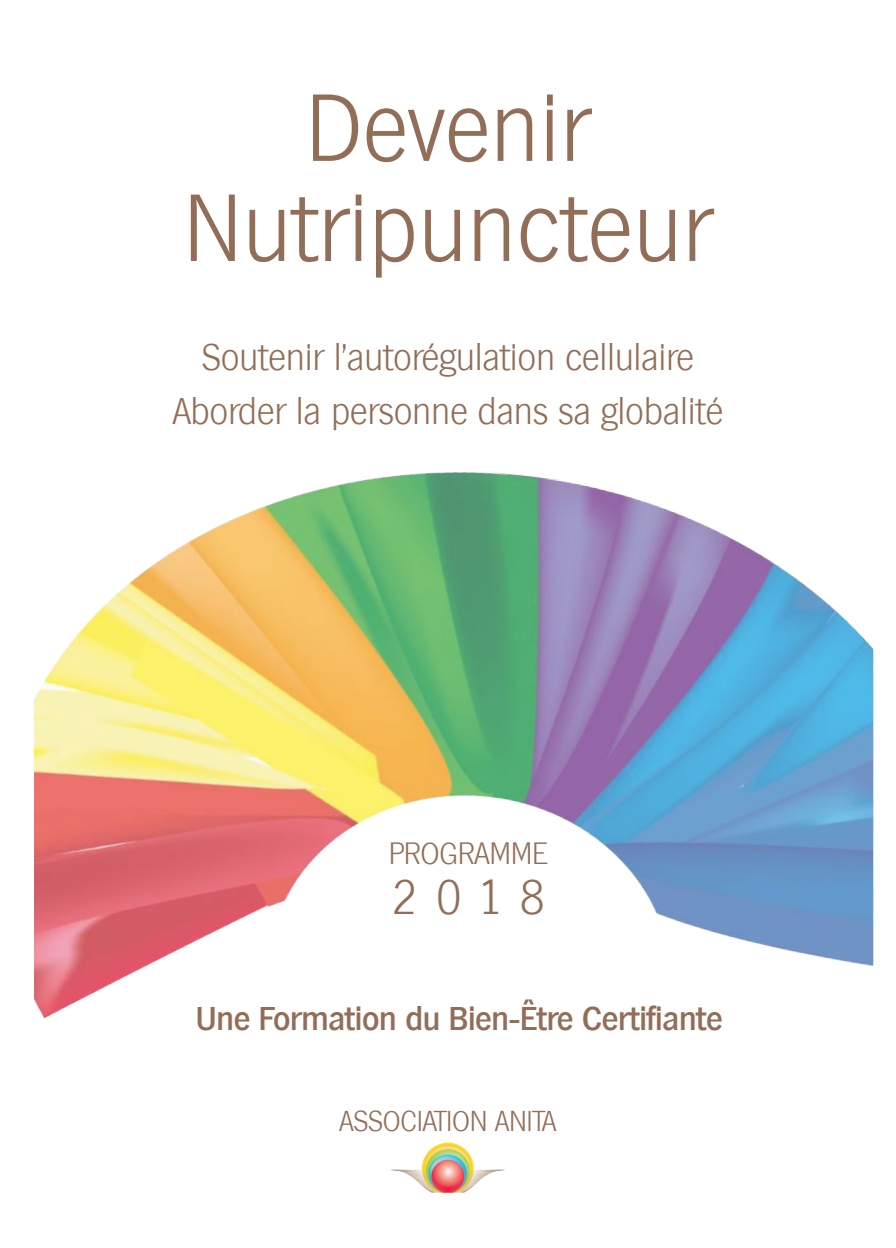
<style>
.page{position:relative;width:896px;height:1248px;background:#fff}
.page>*{position:absolute;margin:0;border:0;box-sizing:border-box;transform-origin:0 0}
.t1{font:200 92px/100px "Hamburg";color:#926e58;text-align:center}
.t2{font:200 48px "Hamburg";color:#926e58}
.t3{font:200 36px/54px "Hamburg";letter-spacing:-.01em;color:#926e58;text-align:center}
.t4{font:500 32px "Hamburg";letter-spacing:-.01em;color:#926e58}
.t5{font:200 30px "Hamburg";letter-spacing:-.01em;color:#926e58}
.t6{font:200 28px "Hamburg";letter-spacing:-.01em;color:#926e58}
</style>
<div class="page">
<img style="left:34px;top:472px;width:839px;height:547px">
<img style="left:391px;top:1142px;width:114px;height:50px">
<h1 class="t1" style="left:183px;top:78px;width:530px">Devenir<br>Nutripuncteur</h1>
<p class="t3" style="left:173px;top:330px;width:552px">Soutenir l’autorégulation cellulaire<br>Aborder la personne dans sa globalité</p>
<p class="t5" style="left:389px;top:833px;width:161px">PROGRAMME</p>
<h2 class="t2" style="left:391px;top:865px;width:155px">2018</h2>
<p class="t4" style="left:196px;top:997px;width:528px">Une Formation du Bien-Être Certifiante</p>
<p class="t6" style="left:340px;top:1101px;width:218px">ASSOCIATION ANITA</p>
</div>
